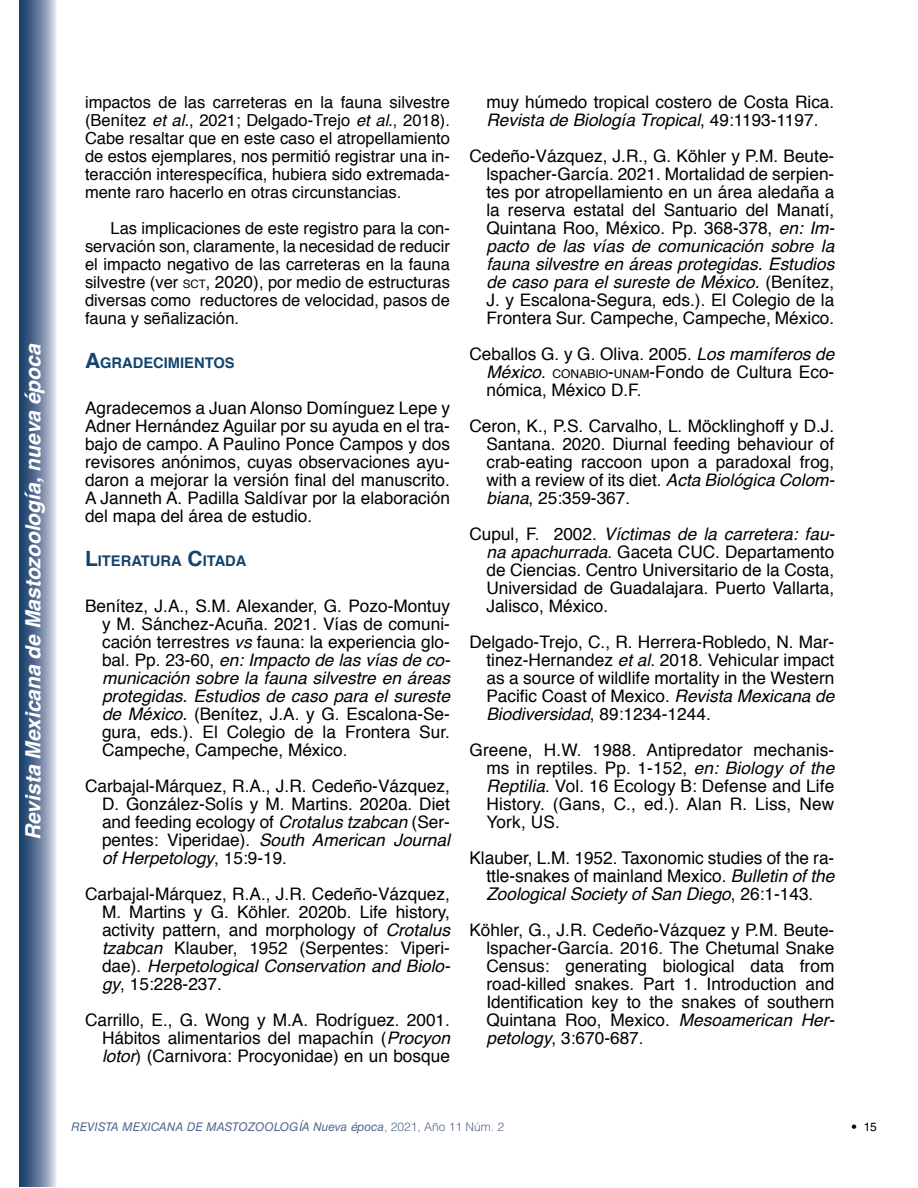
<style>
.page{position:relative;width:918px;height:1188px;background:#fff}
.page>*{position:absolute;margin:0;border:0;box-sizing:border-box;transform-origin:0 0}
.t1{font:italic 700 21px "Helvetica";color:#fff}
.t2{font:17.55px/18px "Helvetica";color:#000;text-align:justify}
.t3{font:17.25px/18px "Helvetica";color:#000;text-align:justify}
.t4{font:16.65px/18px "Helvetica";color:#000;text-align:justify}
.t5{font:700 14.7px "Helvetica";color:#14436c}
.t6{font:italic 12px "Helvetica LT Std";color:#52698d}
.t7{font:12px "Helvetica LT Std";color:#000}
.s1{font-style:italic}
.s2{font-size:11.55px}
.s3{font-size:17.25px}
.s4{font-size:21px}
.s5{font-size:17.55px}
.s6{font-size:12.15px}
.s7{font-style:italic;font-size:17.55px}
.s8{font-weight:300;font-style:normal}
.s9{font-weight:300}
</style>
<div class="page">
<svg style="left:20px;top:0;width:36px;height:1186px;background:#6b809e"></svg>
<p class="t1" style="left:16px;top:840px;width:498px;rotate:-90deg">Revista Mexicana de Mastozoología, nueva época</p>
<p class="t4" style="left:85px;top:94px;width:366px">impactos de las carreteras en la fauna silvestre (Benítez <span class="s1">et al.</span>, 2021; Delgado-Trejo <span class="s1">et al.</span>, 2018).<br>Cabe resaltar que en este caso el atropellamiento de estos ejemplares, nos permitió registrar una in&shy;teracción interespecífica, hubiera sido extremada&shy;mente raro hacerlo en otras circunstancias.</p>
<p class="t4" style="left:85px;top:220px;width:366px;text-indent:26px">Las implicaciones de este registro para la con&shy;servación son, claramente, la necesidad de reducir el impacto negativo de las carreteras en la fauna silvestre (ver <span class="s2">SCT</span>, <span class="s3">2020)</span>, por medio de estructuras diversas como reductores de velocidad, pasos de fauna y señalización.</p>
<p class="t5" style="left:85px;top:350px;width:151px"><span class="s4">A</span>GRADECIMIENTOS</p>
<p class="t3" style="left:85px;top:399px;width:366px">Agradecemos a Juan Alonso Domínguez Lepe y Adner Hernández Aguilar por su ayuda en el tra&shy;bajo de campo. A Paulino Ponce Campos y dos revisores anónimos, cuyas observaciones ayu&shy;daron a mejorar la versión final del manuscrito.<br>A Janneth A. Padilla Saldívar por la elaboración del mapa del área de estudio.</p>
<p class="t5" style="left:85px;top:548px;width:163px"><span class="s4">L</span>ITERATURA <span class="s4">C</span>ITADA</p>
<p class="t3" style="left:102px;top:597px;width:350px;text-indent:-17px">Benítez, J.A., S.M. Alexander, G. Pozo-Montuy y M. Sánchez-Acuña. 2021. Vías de comuni&shy;cación terrestres <span class="s1">vs</span> fauna: la experiencia glo&shy;bal. Pp. 23-60, <span class="s1">en: Impacto de las vías de co&shy;municación sobre la fauna silvestre en áreas protegidas. Estudios de caso para el sureste de México.</span> (Benítez, J.A. y G. Escalona-Se&shy;gura, eds.). El Colegio de la Frontera Sur.<br>Campeche, Campeche, México.</p>
<p class="t3" style="left:102px;top:777px;width:349px;text-indent:-17px">Carbajal-Márquez, R.A., J.R. Cedeño-Vázquez, D. González-Solís y M. Martins. 2020a. Diet and feeding ecology of <span class="s1">Crotalus tzabcan</span> (Ser&shy;pentes: Viperidae). <span class="s1">South American Journal of Herpetology</span>, 15:9-19.</p>
<p class="t3" style="left:102px;top:885px;width:350px;text-indent:-17px">Carbajal-Márquez, R.A., J.R. Cedeño-Vázquez, M. Martins y G. Köhler. 2020b. Life history, activity pattern, and morphology of <span class="s1">Crotalus tzabcan</span> Klauber, 1952 (Serpentes: Viperi&shy;dae). <span class="s1">Herpetological Conservation and Biolo&shy;gy</span>, 15:228-237.</p>
<p class="t3" style="left:102px;top:1011px;width:349px;text-indent:-17px">Carrillo, E., G. Wong y M.A. Rodríguez. 2001.<br>Hábitos alimentarios del mapachín (<span class="s1">Procyon lotor</span>) (Carnivora: Procyonidae) en un bosque</p>
<p class="t3" style="left:486px;top:93px;width:349px">muy húmedo tropical costero de Costa Rica.<br><span class="s1">Revista de Biología Tropical</span>, 49:1193-1197.</p>
<p class="t3" style="left:486px;top:147px;width:350px;text-indent:-17px">Cedeño-Vázquez, J.R., G. Köhler y P.M. Beute&shy;lspacher-García. 2021. Mortalidad de serpien&shy;tes por atropellamiento en un área aledaña a la reserva estatal del Santuario del Manatí, Quintana Roo, México. Pp. 368-378, <span class="s1">en: Im&shy;pacto de las vías de comunicación sobre la fauna silvestre en áreas protegidas. Estudios de caso para el sureste de México.</span> (Benítez, J. y Escalona-Segura, eds.). El Colegio de la Frontera Sur. Campeche, Campeche, México<span class="s5">.</span></p>
<p class="t3" style="left:486px;top:345px;width:349px;text-indent:-17px">Ceballos G. y G. Oliva. 2005. <span class="s1">Los mamíferos de México</span>. <span class="s6">CONABIO</span>-<span class="s6">UNAM</span>-Fondo de Cultura Eco&shy;nómica, México D.F.</p>
<p class="t3" style="left:486px;top:417px;width:350px;text-indent:-17px">Ceron, K., P.S. Carvalho, L. Möcklinghoff y D.J.<br>Santana. 2020. Diurnal feeding behaviour of crab-eating raccoon upon a paradoxal frog, with a review of its diet. <span class="s1">Acta Biológica Colom&shy;biana</span>, 25:359-367.</p>
<p class="t3" style="left:486px;top:525px;width:350px;text-indent:-17px">Cupul, F. 2002. <span class="s1">Víctimas de la carretera: fau&shy;na apachurrada</span>. Gaceta CUC. Departamento de Ciencias. Centro Universitario de la Costa, Universidad de Guadalajara. Puerto Vallarta, Jalisco, México.</p>
<p class="t3" style="left:486px;top:633px;width:349px;text-indent:-17px">Delgado-Trejo, C., R. Herrera-Robledo, N. Mar&shy;tinez-Hernandez <span class="s1">et al</span>. 2018. Vehicular impact as a source of wildlife mortality in the Western Pacific Coast of Mexico. <span class="s1">Revista Mexicana de Biodiversidad</span>, 89:1234-1244.</p>
<p class="t3" style="left:486px;top:741px;width:349px;text-indent:-17px">Greene, H.W. 1988. Antipredator mechanis&shy;ms in reptiles. Pp. 1-152, <span class="s1">en: Biology of the Reptilia</span>. Vol. 16 Ecology B: Defense and Life History. (Gans, C., ed.). Alan R. Liss, New York, US.</p>
<p class="t2" style="left:486px;top:849px;width:349px;text-indent:-17px">Klauber, L.M. 1952. Taxonomic studies of the ra&shy;ttle-snakes of mainland Mexico. <span class="s1">Bulletin of the Zoological Society of San Diego</span>, 26:1-143.</p>
<p class="t3" style="left:486px;top:921px;width:350px;text-indent:-17px">Köhler, G., J.R. Cedeño-Vázquez y P.M. Beute&shy;lspacher-García. 2016. The Chetumal Snake Census: generating biological data from road-killed snakes. Part 1. Introduction and Identification key to the snakes of southern Quintana Roo, Mexico. <span class="s1">Mesoamerican He</span><span class="s7">r&shy;</span><span class="s1">petology</span>, 3:670-687.</p>
<p class="t6" style="left:71px;top:1120px;width:435px">REVISTA MEXICANA DE MASTOZOOLOGÍA Nueva época<span class="s8">, 2021, Año 11 Núm. 2</span></p>
<p class="t7" style="left:851px;top:1120px;width:27px"><span class="s9">•</span> 15</p>
</div>
